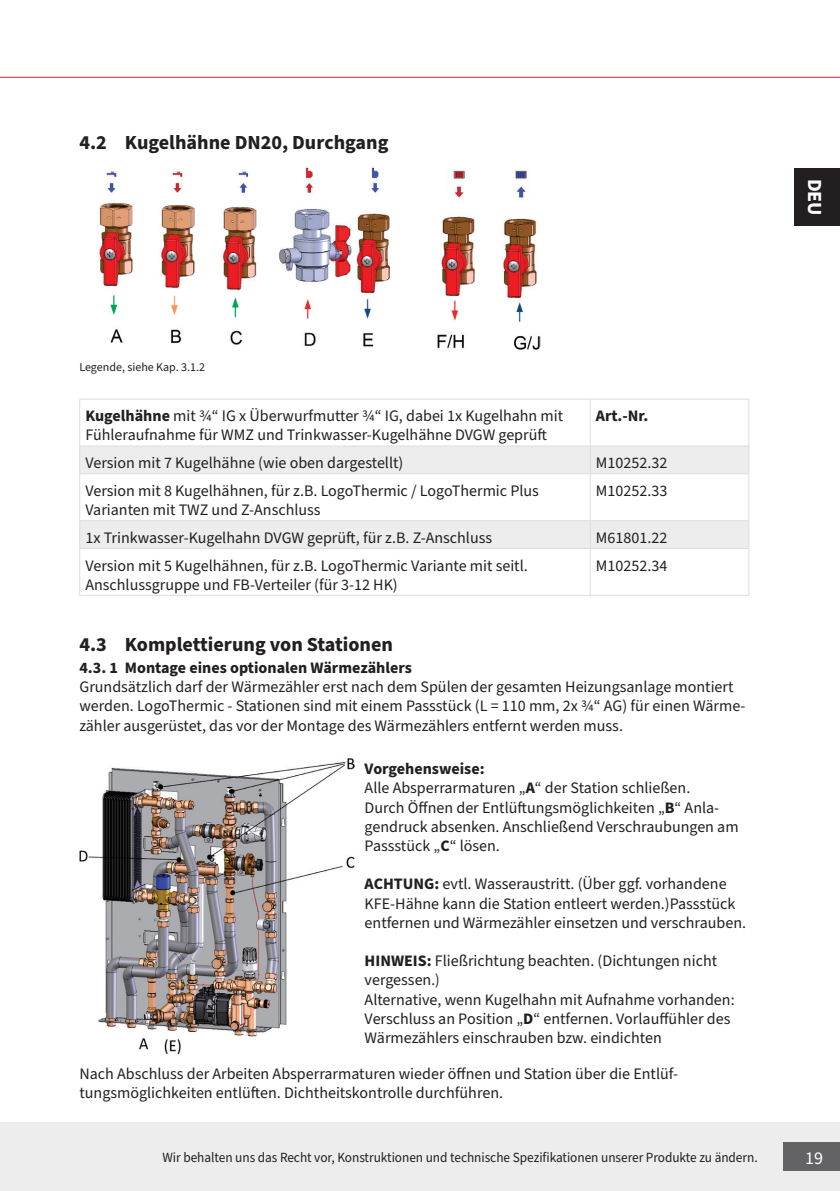
<style>
.page{position:relative;width:840px;height:1191px;background:#fff}
.page>*{position:absolute;margin:0;border:0;box-sizing:border-box;transform-origin:0 0}
.t1{font:700 20px "Source Sans Pro";color:#231f20}
.t2{font:700 20px "Source Sans Pro";color:#fff}
.t3{font:18px "Source Sans Pro";color:#fff}
.t4{font:16px/19.2px "Source Sans Pro";color:#231f20}
.t5{font:700 16px "Source Sans Pro";color:#231f20}
.t6{font:14px "Source Sans Pro";letter-spacing:-.005em;color:#231f20;scale:.95 1}
.t7{font:12px "Source Sans Pro";color:#231f20}
.s1{font-weight:700}
</style>
<div class="page">
<hr style="left:0;top:77px;width:839px;height:1px;background:#ee1b2c">
<div style="left:0;top:1123px;width:839px;height:68px;background:#ededee"></div>
<div style="left:782px;top:1142px;width:57px;height:29px;background:#636366"></div>
<div style="left:794px;top:168px;width:45px;height:58px;background:#231f20"></div>
<img style="left:99px;top:166px;width:441px;height:184px">
<svg style="left:80px;top:447px;width:668px;height:101px;fill:#ededee"></svg>
<hr style="left:79px;top:399px;width:511px;height:1px;background:#dcdddf">
<hr style="left:79px;top:399px;width:1px;height:47px;background:#dcdddf">
<hr style="left:590px;top:399px;width:158px;height:1px;background:#dcdddf">
<hr style="left:589px;top:399px;width:1px;height:47px;background:#dcdddf">
<hr style="left:748px;top:399px;width:1px;height:47px;background:#dcdddf">
<hr style="left:79px;top:446px;width:511px;height:1px;background:#dcdddf">
<svg style="left:79px;top:447px;width:1px;height:26px"></svg>
<hr style="left:590px;top:446px;width:158px;height:1px;background:#dcdddf">
<svg style="left:589px;top:447px;width:1px;height:26px"></svg>
<svg style="left:748px;top:446px;width:1px;height:27px"></svg>
<hr style="left:79px;top:473px;width:511px;height:1px;background:#dcdddf">
<hr style="left:79px;top:474px;width:1px;height:46px;background:#dcdddf">
<hr style="left:590px;top:473px;width:158px;height:1px;background:#dcdddf">
<hr style="left:589px;top:474px;width:1px;height:46px;background:#dcdddf">
<hr style="left:748px;top:474px;width:1px;height:46px;background:#dcdddf">
<hr style="left:79px;top:520px;width:511px;height:1px;background:#dcdddf">
<svg style="left:79px;top:521px;width:1px;height:27px"></svg>
<hr style="left:590px;top:520px;width:158px;height:1px;background:#dcdddf">
<svg style="left:589px;top:521px;width:1px;height:27px"></svg>
<svg style="left:748px;top:521px;width:1px;height:27px"></svg>
<hr style="left:79px;top:548px;width:511px;height:1px;background:#dcdddf">
<hr style="left:79px;top:548px;width:1px;height:47px;background:#dcdddf">
<hr style="left:590px;top:548px;width:158px;height:1px;background:#dcdddf">
<hr style="left:589px;top:548px;width:1px;height:47px;background:#dcdddf">
<hr style="left:748px;top:548px;width:1px;height:47px;background:#dcdddf">
<hr style="left:79px;top:595px;width:511px;height:1px;background:#dcdddf">
<hr style="left:590px;top:595px;width:158px;height:1px;background:#dcdddf">
<img style="left:79px;top:758px;width:275px;height:297px">
<p class="t1" style="left:79px;top:129px;width:310px">4.2 Kugelhähne DN20, Durchgang</p>
<p class="t7" style="left:79px;top:359px;width:127px">Legende, siehe Kap. 3.1.2</p>
<p class="t4" style="left:85px;top:407px;width:479px"><span class="s1">Kugelhähne</span> mit ¾“ IG x Überwurfmutter ¾“ IG, dabei 1x Kugelhahn mit<br>Fühleraufnahme für WMZ und Trinkwasser-Kugelhähne DVGW geprüft</p>
<p class="t5" style="left:595px;top:405px;width:54px">Art.-Nr.</p>
<p class="t4" style="left:85px;top:454px;width:319px">Version mit 7 Kugelhähne (wie oben dargestellt)</p>
<p class="t4" style="left:595px;top:454px;width:73px">M10252.32</p>
<p class="t4" style="left:85px;top:481px;width:455px">Version mit 8 Kugelhähnen, für z.B. LogoThermic / LogoThermic Plus<br>Varianten mit TWZ und Z-Anschluss</p>
<p class="t4" style="left:595px;top:481px;width:73px">M10252.33</p>
<p class="t4" style="left:85px;top:528px;width:408px">1x Trinkwasser-Kugelhahn DVGW geprüft, für z.B. Z-Anschluss</p>
<p class="t4" style="left:595px;top:528px;width:73px">M61801.22</p>
<p class="t4" style="left:85px;top:556px;width:443px">Version mit 5 Kugelhähnen, für z.B. LogoThermic Variante mit seitl.<br>Anschlussgruppe und FB-Verteiler (für 3-12 HK)</p>
<p class="t4" style="left:595px;top:556px;width:73px">M10252.34</p>
<p class="t1" style="left:79px;top:630px;width:315px">4.3 Komplettierung von Stationen</p>
<p class="t5" style="left:79px;top:657px;width:334px">4.3. 1 Montage eines optionalen Wärmezählers</p>
<p class="t4" style="left:79px;top:678px;width:667px">Grundsätzlich darf der Wärmezähler erst nach dem Spülen der gesamten Heizungsanlage montiert werden. LogoThermic - Stationen sind mit einem Passstück (L = 110 mm, 2x ¾“ AG) für einen Wärme&shy;zähler ausgerüstet, das vor der Montage des Wärmezählers entfernt werden muss.</p>
<p class="t4" style="left:364px;top:759px;width:375px"><span class="s1">Vorgehensweise:<br></span>Alle Absperrarmaturen „<span class="s1">A</span>“ der Station schließen.<br>Durch Öffnen der Entlüftungsmöglichkeiten „<span class="s1">B</span>“ Anla&shy;gendruck absenken. Anschließend Verschraubungen am Passstück „<span class="s1">C</span>“ lösen.</p>
<p class="t4" style="left:364px;top:875px;width:383px"><span class="s1">ACHTUNG:</span> evtl. Wasseraustritt. (Über ggf. vorhandene<br>KFE-Hähne kann die Station entleert werden.)Passstück entfernen und Wärmezähler einsetzen und verschrauben.</p>
<p class="t4" style="left:364px;top:951px;width:371px"><span class="s1">HINWEIS:</span> Fließrichtung beachten. (Dichtungen nicht vergessen.)<br>Alternative, wenn Kugelhahn mit Aufnahme vorhanden:<br>Verschluss an Position „<span class="s1">D</span>“ entfernen. Vorlauffühler des Wärmezählers einschrauben bzw. eindichten</p>
<p class="t4" style="left:79px;top:1064px;width:600px">Nach Abschluss der Arbeiten Absperrarmaturen wieder öffnen und Station über die Entlüf&shy;tungsmöglichkeiten entlüften. Dichtheitskontrolle durchführen.</p>
<p class="t2" style="left:827px;top:179px;width:39px;rotate:90deg">DEU</p>
<p class="t6" style="left:162px;top:1148px;width:627px">Wir behalten uns das Recht vor, Konstruktionen und technische Spezifikationen unserer Produkte zu ändern.</p>
<p class="t3" style="left:804px;top:1145px;width:19px">19</p>
</div>
